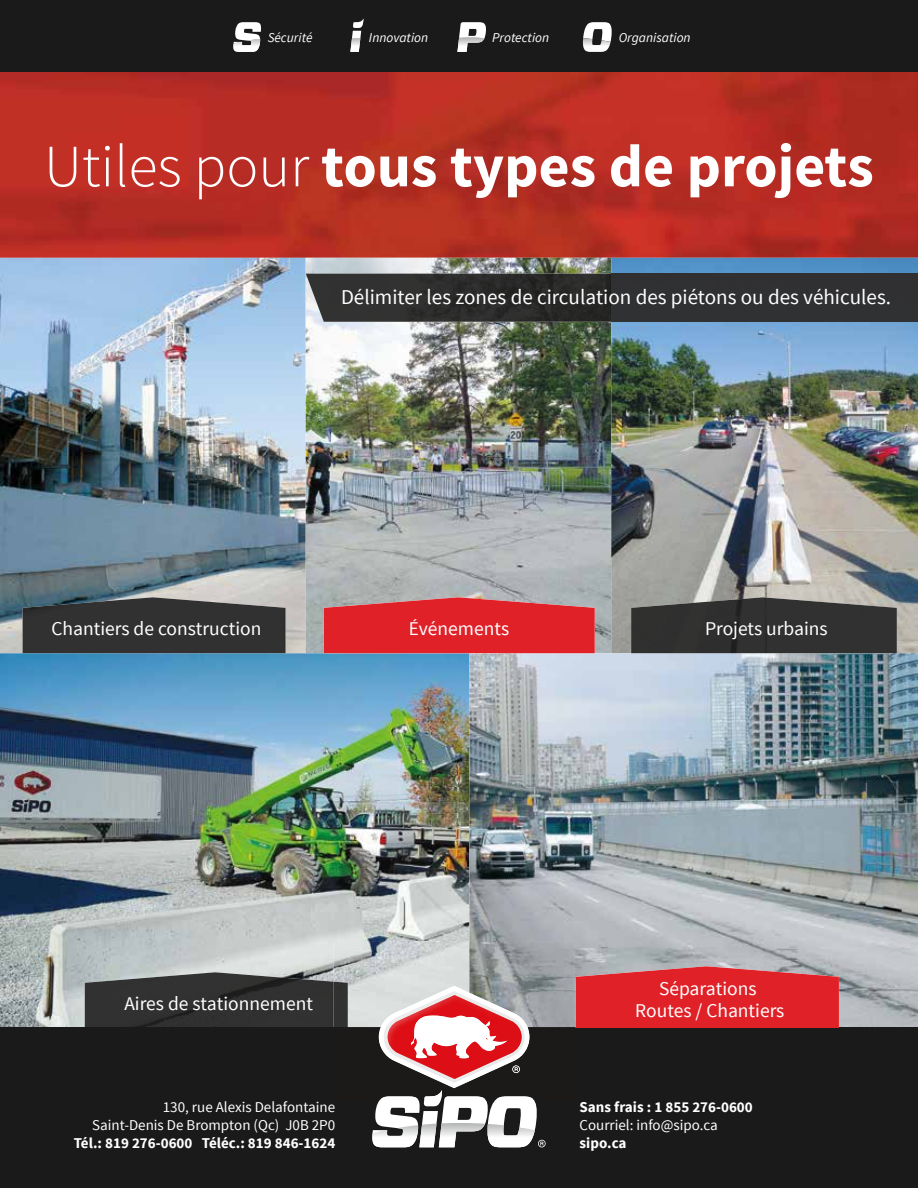
<style>
.page{position:relative;width:918px;height:1188px;background:#fff}
.page>*{position:absolute;margin:0;border:0;box-sizing:border-box;transform-origin:0 0}
.t1{font:700 60px "Source Sans Pro";color:#fff}
.t2{font:21px "Source Sans Pro";color:#fff}
.t3{font:19.5px/21.8px "Source Sans Pro";color:#fff;text-align:center}
.t4{font:15px/18px "Source Sans Pro";color:#fff;text-align:right}
.t5{font:700 15px "Source Sans Pro";color:#fff}
.t6{font:italic 13.5px "Source Sans Pro";color:#fff}
.s1{font-weight:300}
</style>
<div class="page">
<img style="left:0;top:72px;width:918px;height:955px">
<img style="left:0;top:258px;width:306px;height:395px">
<img style="left:306px;top:258px;width:305px;height:397px">
<img style="left:611px;top:258px;width:307px;height:395px">
<div style="left:0;top:1027px;width:918px;height:161px;background:#1b1a1a"></div>
<div style="left:0;top:0;width:918px;height:72px;background:#1b1a1a"></div>
<svg style="left:457px;top:22px;width:29px;height:30px"></svg>
<svg style="left:233px;top:22px;width:28px;height:30px"></svg>
<svg style="left:350px;top:18px;width:14px;height:34px"></svg>
<svg style="left:583px;top:22px;width:29px;height:30px"></svg>
<img style="left:23px;top:597px;width:263px;height:56px">
<img style="left:85px;top:972px;width:249px;height:55px">
<img style="left:576px;top:966px;width:263px;height:61px">
<hr style="left:576px;top:1027px;width:263px;height:1px;background:#e02027">
<img style="left:631px;top:597px;width:266px;height:56px">
<img style="left:324px;top:597px;width:271px;height:56px">
<img style="left:334px;top:941px;width:240px;height:87px">
<img style="left:334px;top:982px;width:14px;height:45px">
<svg style="left:334px;top:1027px;width:14px;height:1px"></svg>
<svg style="left:372px;top:986px;width:174px;height:161px"></svg>
<img style="left:306px;top:274px;width:612px;height:48px">
<p class="t6" style="left:268px;top:29px;width:46px">Sécurité</p>
<p class="t6" style="left:369px;top:29px;width:61px">Innovation</p>
<p class="t6" style="left:492px;top:29px;width:59px">Protection</p>
<p class="t6" style="left:619px;top:29px;width:74px">Organisation</p>
<h1 class="t1" style="left:44px;top:128px;width:831px"><span class="s1">Utiles pour</span> tous types de projets</h1>
<p class="t2" style="left:341px;top:284px;width:552px">Délimiter les zones de circulation des piétons ou des véhicules.</p>
<p class="t3" style="left:52px;top:618px;width:211px">Chantiers de construction</p>
<p class="t3" style="left:409px;top:618px;width:102px">Événements</p>
<p class="t3" style="left:705px;top:618px;width:124px">Projets urbains</p>
<p class="t3" style="left:124px;top:993px;width:190px">Aires de stationnement</p>
<p class="t3" style="left:635px;top:978px;width:151px">Séparations<br>Routes / Chantiers</p>
<p class="t4" style="left:92px;top:1099px;width:244px">130, rue Alexis Delafontaine<br>Saint-Denis De Brompton (Qc) J0B 2P0</p>
<p class="t5" style="left:74px;top:1134px;width:263px">Tél.: 819 276-0600 Téléc.: 819 846-1624</p>
<p class="t5" style="left:580px;top:1098px;width:175px">Sans frais : 1 855 276-0600</p>
<p class="t4" style="left:580px;top:1117px;width:140px">Courriel: info@sipo.ca</p>
<p class="t5" style="left:580px;top:1134px;width:48px">sipo.ca</p>
</div>
